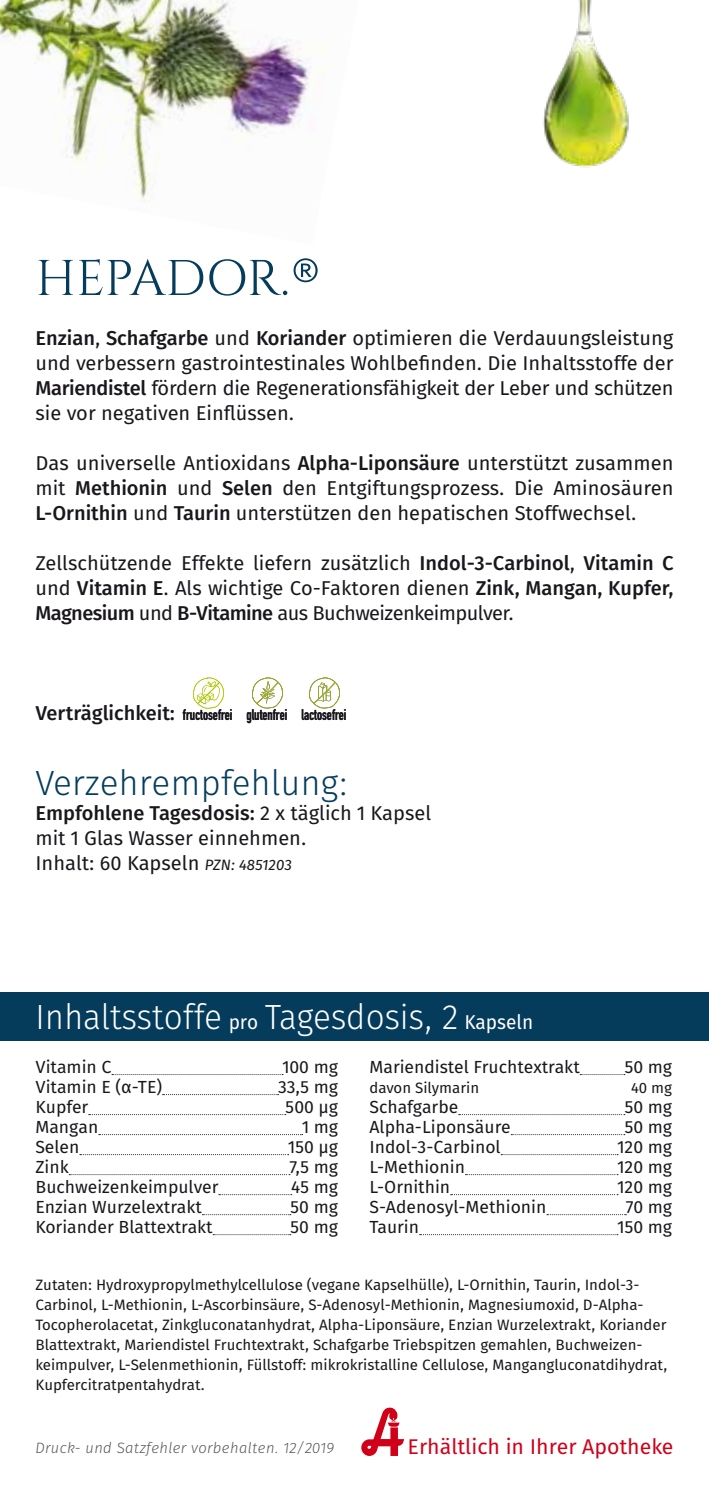
<style>
.page{position:relative;width:709px;height:1489px;background:#fff}
.page>*{position:absolute;margin:0;border:0;box-sizing:border-box;transform-origin:0 0}
.t1{font:50px "Cinzel";letter-spacing:-.005em;color:#053c5c}
.t2{font:35px "Fira Sans OT Light";color:#fff;scale:.95 1}
.t3{font:35px "Fira Sans OT Light";color:#053c5c}
.t4{font:21.25px "Fira Sans OT";color:#d10019}
.t5{font:20px/25px "Fira Sans OT";color:#1a171c;text-align:justify}
.t6{font:20px "Fira Sans OT Medium";color:#1a171c}
.t7{font:17.5px "Fira Sans OT";color:#1a171c}
.t8{font:15.25px "DIN Engschrift Std";color:#1a171c;scale:.9 1}
.t9{font:15px/20px "Fira Sans OT";color:#1a171c}
.t10{font:italic 15px "Fira Sans OT Light";letter-spacing:.02em;color:#58585a}
.s1{font-family:"Fira Sans OT Light"}
.s2{font-family:"Fira Sans OT Medium"}
.s3{font-family:"Fira Sans OT"}
.s4{font-style:italic;font-size:15px}
.s5{font-family:"Fira Sans OT";font-size:20px}
</style>
<div class="page">
<img style="left:0;top:0;width:329px;height:201px">
<svg style="left:252px;top:677px;width:31px;height:31px"></svg>
<svg style="left:256px;top:681px;width:23px;height:23px"></svg>
<svg style="left:309px;top:677px;width:31px;height:31px"></svg>
<svg style="left:313px;top:681px;width:23px;height:23px"></svg>
<svg style="left:193px;top:677px;width:31px;height:31px"></svg>
<div style="left:0;top:992px;width:709px;height:49px;background:#053c5c"></div>
<svg style="left:112px;top:1074px;width:171px;height:1px"></svg>
<svg style="left:163px;top:1094px;width:115px;height:1px"></svg>
<svg style="left:89px;top:1114px;width:197px;height:1px"></svg>
<svg style="left:99px;top:1134px;width:204px;height:1px"></svg>
<svg style="left:80px;top:1154px;width:209px;height:1px"></svg>
<svg style="left:69px;top:1174px;width:221px;height:1px"></svg>
<svg style="left:219px;top:1194px;width:73px;height:1px"></svg>
<svg style="left:202px;top:1214px;width:89px;height:1px"></svg>
<svg style="left:213px;top:1234px;width:78px;height:1px"></svg>
<svg style="left:580px;top:1074px;width:45px;height:1px"></svg>
<svg style="left:459px;top:1114px;width:166px;height:1px"></svg>
<svg style="left:511px;top:1134px;width:114px;height:1px"></svg>
<svg style="left:501px;top:1154px;width:117px;height:1px"></svg>
<svg style="left:465px;top:1174px;width:153px;height:1px"></svg>
<svg style="left:450px;top:1194px;width:168px;height:1px"></svg>
<svg style="left:547px;top:1214px;width:79px;height:1px"></svg>
<svg style="left:419px;top:1234px;width:199px;height:1px"></svg>
<svg style="left:361px;top:1407px;width:43px;height:48px"></svg>
<img style="left:543px;top:0;width:86px;height:168px">
<h1 class="t1" style="left:35px;top:249px;width:288px">HEPADOR.<span class="s1">®</span></h1>
<p class="t5" style="left:35px;top:327px;width:639px"><span class="s2">Enzian</span>, <span class="s2">Schafgarbe</span> und <span class="s2">Koriander</span> optimieren die Verdauungsleistung und verbessern gastrointestinales Wohlbefinden. Die Inhaltsstoffe der <span class="s2">Mariendistel</span> fördern die Regenerationsfähigkeit der Leber und schützen sie vor negativen Einflüssen.</p>
<p class="t5" style="left:35px;top:452px;width:639px">Das universelle Antioxidans <span class="s2">Alpha-Liponsäure</span> unterstützt zusammen mit <span class="s2">Methionin</span> und <span class="s2">Selen</span> den Entgiftungsprozess. Die Aminosäuren <span class="s2">L-Ornithin</span> und <span class="s2">Taurin</span> unterstützen den hepatischen Stoffwechsel.</p>
<p class="t5" style="left:35px;top:552px;width:639px">Zellschützende Effekte liefern zusätzlich <span class="s2">Indol-3-Carbinol</span>, <span class="s2">Vitamin C </span>und <span class="s2">Vitamin E</span>. Als wichtige Co-Faktoren dienen <span class="s2">Zink, Mangan, Kupfer, Magnesium</span> und <span class="s2">B-Vitamine</span> aus Buchweizenkeimpulver.</p>
<p class="t6" style="left:35px;top:699px;width:141px">Verträglichkeit:</p>
<p class="t8" style="left:183px;top:706px;width:183px">fructosefrei glutenfrei lactosefrei</p>
<h2 class="t3" style="left:35px;top:758px;width:314px">Verzehrempfehlung:</h2>
<p class="t6" style="left:35px;top:799px;width:397px">Empfohlene Tagesdosis: <span class="s3">2 x täglich 1 Kapsel</span></p>
<p class="t5" style="left:35px;top:827px;width:272px">mit 1 Glas Wasser einnehmen.<br>Inhalt: 60 Kapseln <span class="s4">PZN: 4851203</span></p>
<h2 class="t2" style="left:35px;top:992px;width:525px">Inhaltsstoffe <span class="s5">pro</span> Tagesdosis, 2 <span class="s5">Kapseln</span></h2>
<p class="t7" style="left:35px;top:1054px;width:78px">Vitamin C</p>
<p class="t7" style="left:282px;top:1054px;width:57px">100 mg</p>
<p class="t7" style="left:35px;top:1074px;width:128px">Vitamin E (α-TE)</p>
<p class="t7" style="left:278px;top:1074px;width:62px">33,5 mg</p>
<p class="t7" style="left:35px;top:1094px;width:54px">Kupfer</p>
<p class="t7" style="left:285px;top:1094px;width:54px">500 µg</p>
<p class="t7" style="left:35px;top:1114px;width:64px">Mangan</p>
<p class="t7" style="left:302px;top:1114px;width:37px">1 mg</p>
<p class="t7" style="left:35px;top:1134px;width:45px">Selen</p>
<p class="t7" style="left:288px;top:1134px;width:51px">150 µg</p>
<p class="t7" style="left:35px;top:1154px;width:35px">Zink</p>
<p class="t7" style="left:289px;top:1154px;width:50px">7,5 mg</p>
<p class="t7" style="left:35px;top:1174px;width:184px">Buchweizenkeimpulver</p>
<p class="t7" style="left:291px;top:1174px;width:48px">45 mg</p>
<p class="t7" style="left:35px;top:1194px;width:168px">Enzian Wurzelextrakt</p>
<p class="t7" style="left:290px;top:1194px;width:49px">50 mg</p>
<p class="t7" style="left:35px;top:1214px;width:179px">Koriander Blattextrakt</p>
<p class="t7" style="left:290px;top:1214px;width:49px">50 mg</p>
<p class="t7" style="left:369px;top:1054px;width:212px">Mariendistel Fruchtextrakt</p>
<p class="t7" style="left:624px;top:1054px;width:49px">50 mg</p>
<p class="t9" style="left:369px;top:1078px;width:111px">davon Silymarin</p>
<p class="t9" style="left:631px;top:1078px;width:43px">40 mg</p>
<p class="t7" style="left:369px;top:1094px;width:90px">Schafgarbe</p>
<p class="t7" style="left:624px;top:1094px;width:49px">50 mg</p>
<p class="t7" style="left:369px;top:1114px;width:143px">Alpha-Liponsäure</p>
<p class="t7" style="left:624px;top:1114px;width:49px">50 mg</p>
<p class="t7" style="left:369px;top:1134px;width:133px">Indol-3-Carbinol</p>
<p class="t7" style="left:617px;top:1134px;width:56px">120 mg</p>
<p class="t7" style="left:369px;top:1154px;width:97px">L-Methionin</p>
<p class="t7" style="left:617px;top:1154px;width:56px">120 mg</p>
<p class="t7" style="left:369px;top:1174px;width:82px">L-Ornithin</p>
<p class="t7" style="left:617px;top:1174px;width:56px">120 mg</p>
<p class="t7" style="left:369px;top:1194px;width:178px">S-Adenosyl-Methionin</p>
<p class="t7" style="left:626px;top:1194px;width:48px">70 mg</p>
<p class="t7" style="left:369px;top:1214px;width:51px">Taurin</p>
<p class="t7" style="left:617px;top:1214px;width:56px">150 mg</p>
<p class="t9" style="left:35px;top:1275px;width:633px">Zutaten: Hydroxypropylmethylcellulose (vegane Kapselhülle), L-Ornithin, Taurin, Indol-3- Carbinol, L-Methionin, L-Ascorbinsäure, S-Adenosyl-Methionin, Magnesiumoxid, D-Alpha-Tocopherolacetat, Zinkgluconatanhydrat, Alpha-Liponsäure, Enzian Wurzelextrakt, Koriander Blattextrakt, Mariendistel Fruchtextrakt, Schafgarbe Triebspitzen gemahlen, Buchweizen&shy;keimpulver, L-Selenmethionin, Füllstoff: mikrokristalline Cellulose, Mangangluconatdihydrat, Kupfercitratpentahydrat.</p>
<p class="t10" style="left:35px;top:1436px;width:300px">Druck- und Satzfehler vorbehalten. 12/2019</p>
<p class="t4" style="left:407px;top:1430px;width:267px">Erhältlich in Ihrer Apotheke</p>
</div>
